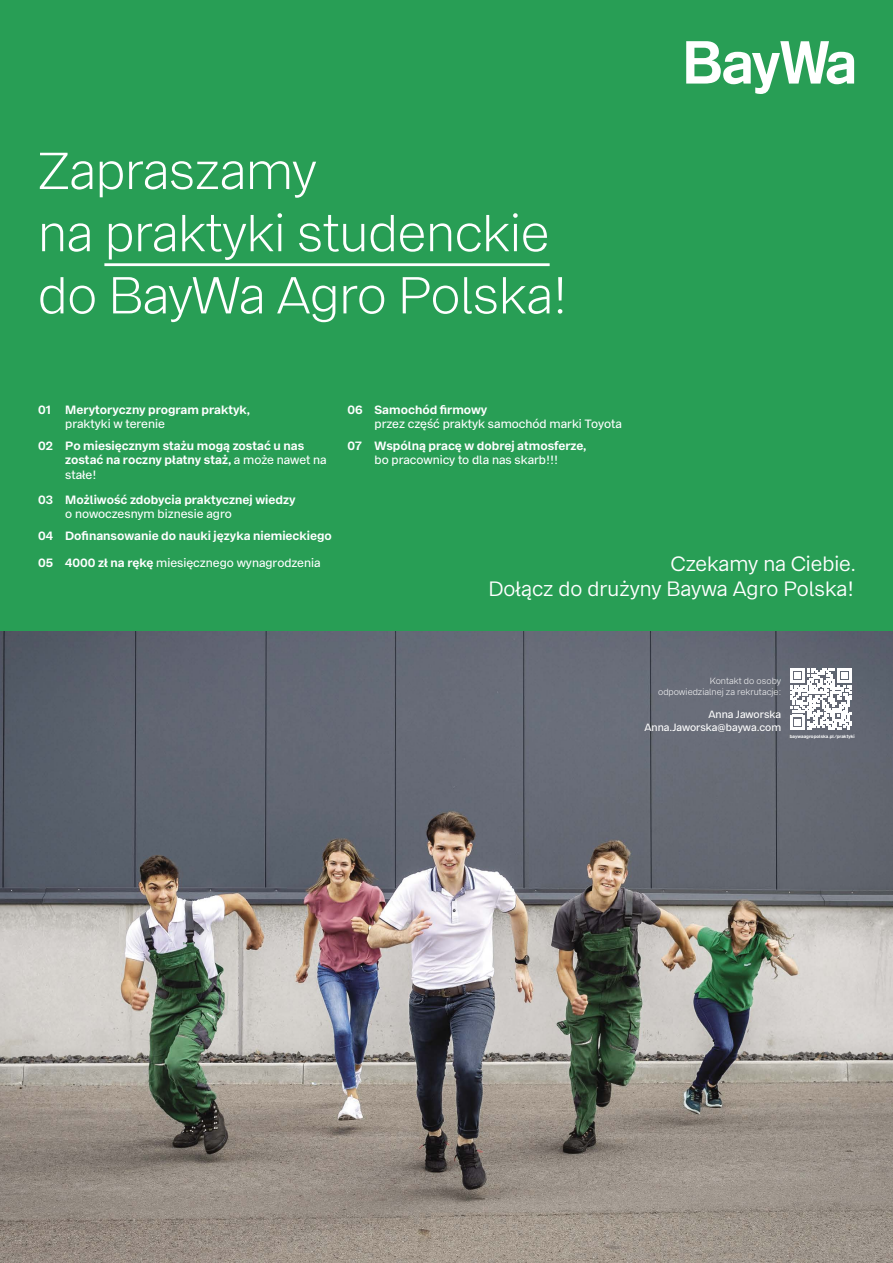
<style>
.page{position:relative;width:893px;height:1263px;background:#fff}
.page>*{position:absolute;margin:0;border:0;box-sizing:border-box;transform-origin:0 0}
.t1{font:300 51.82px/62.2px "Bay Wa Sans";letter-spacing:-.015em;color:#fff}
.t2{font:20.7px/24.9px "Bay Wa Sans";color:#fff;text-align:right}
.t3{font:700 12px/14.4px "Bay Wa Sans";color:#fff}
.t4{font:500 12px "Bay Wa Sans";color:#fff}
.t5{font:500 10.5px/12.6px "Bay Wa Sans";color:#fff;text-align:right}
.t6{font:300 9px/10.8px "Bay Wa Sans";color:#fff;text-align:right}
.t7{font:700 4.5px "Bay Wa Sans";color:#fff}
.s1{font-weight:500}
.s2{font-weight:700}
</style>
<div class="page">
<div style="left:0;top:0;width:893px;height:632px;background:#289e55"></div>
<svg style="left:686px;top:41px;width:168px;height:53px"></svg>
<hr style="left:104px;top:263px;width:446px;height:3px;background:#fff">
<img style="left:0;top:631px;width:893px;height:632px">
<svg style="left:790px;top:668px;width:62px;height:62px"></svg>
<h1 class="t1" style="left:38px;top:140px;width:532px">Zapraszamy<br>na praktyki studenckie do BayWa Agro Polska!</h1>
<p class="t3" style="left:38px;top:403px;width:213px">01 Merytoryczny program praktyk,</p>
<p class="t4" style="left:65px;top:417px;width:101px">praktyki w terenie</p>
<p class="t3" style="left:65px;top:439px;width:263px;text-indent:-27px">02 Po miesięcznym stażu mogą zostać u nas zostać na roczny płatny staż, <span class="s1">a może nawet na stałe!</span></p>
<p class="t3" style="left:38px;top:493px;width:259px">03 Możliwość zdobycia praktycznej wiedzy</p>
<p class="t4" style="left:65px;top:507px;width:168px">o nowoczesnym biznesie agro</p>
<p class="t3" style="left:38px;top:529px;width:295px">04 Dofinansowanie do nauki języka niemieckiego</p>
<p class="t4" style="left:38px;top:555px;width:284px"><span class="s2">05 4000 zł na rękę</span> miesięcznego wynagrodzenia</p>
<p class="t3" style="left:348px;top:403px;width:141px">06 Samochód firmowy</p>
<p class="t4" style="left:375px;top:417px;width:249px">przez część praktyk samochód marki Toyota</p>
<p class="t3" style="left:348px;top:439px;width:240px">07 Wspólną pracę w dobrej atmosferze,</p>
<p class="t4" style="left:375px;top:453px;width:185px">bo pracownicy to dla nas skarb!!!</p>
<h2 class="t2" style="left:489px;top:551px;width:369px">Czekamy na Ciebie.<br>Dołącz do drużyny Baywa Agro Polska!</h2>
<p class="t6" style="left:658px;top:675px;width:125px">Kontakt do osoby odpowiedzialnej za rekrutacje:</p>
<p class="t5" style="left:644px;top:708px;width:138px">Anna Jaworska<br>Anna.Jaworska@baywa.com</p>
<p class="t7" style="left:790px;top:734px;width:67px">baywaagropolska.pl/praktyki</p>
</div>
